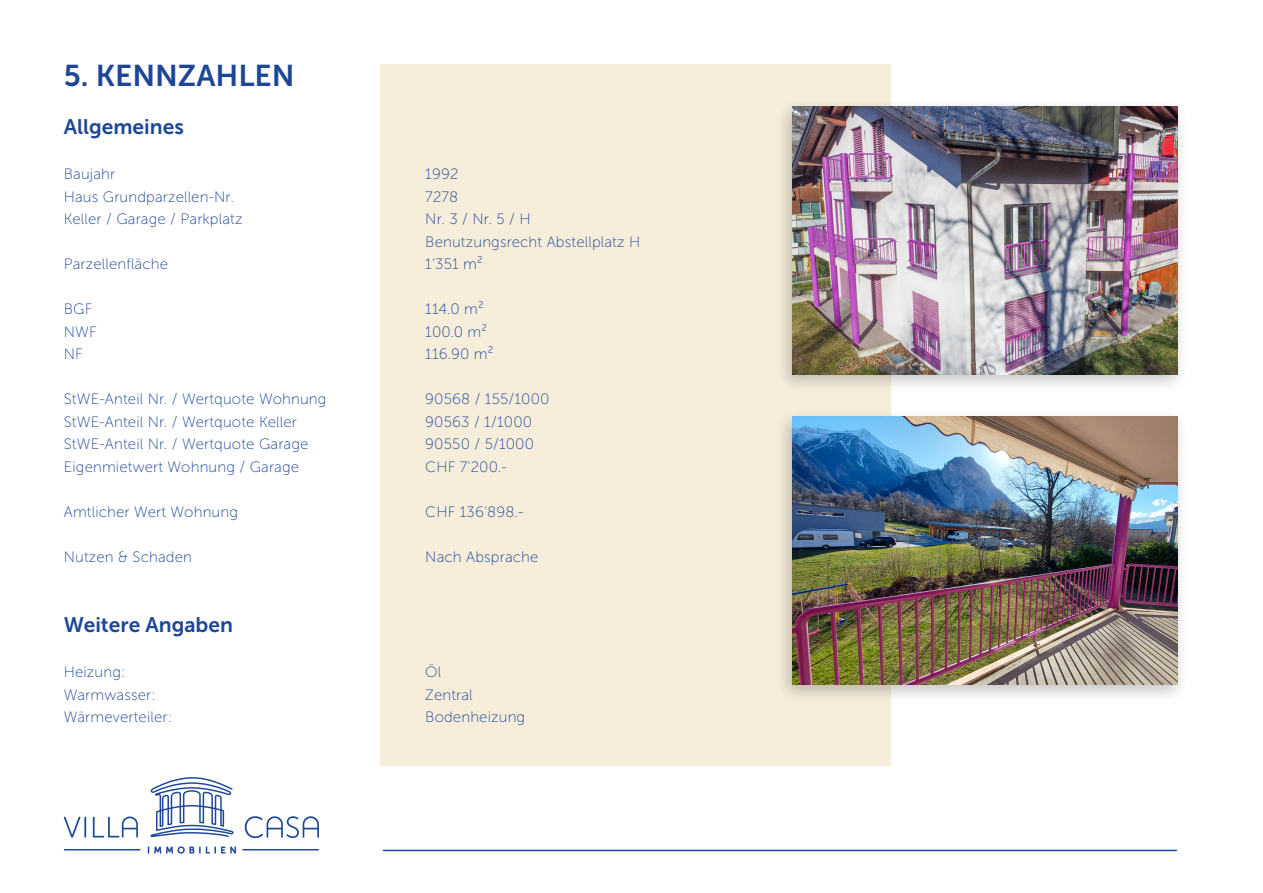
<style>
.page{position:relative;width:1263px;height:893px;background:#fff}
.page>*{position:absolute;margin:0;border:0;box-sizing:border-box;transform-origin:0 0}
.Hauptüberschriften{font:30px "Museo Sans 700";color:#1d4796}
.Zwischenüberschriften{font:21px "Museo Sans 700";color:#1d4796}
.Fliesstexte{font:15px "Museo Sans 100";letter-spacing:.01em;color:#1d4796}
</style>
<div class="page">
<svg style="left:64px;top:817px;width:16px;height:20px"></svg>
<hr style="left:84px;top:817px;width:2px;height:20px;background:#1d4796">
<svg style="left:148px;top:846px;width:88px;height:8px"></svg>
<svg style="left:150px;top:777px;width:84px;height:60px"></svg>
<hr style="left:64px;top:849px;width:76px;height:1px;background:#1d4796">
<hr style="left:242px;top:849px;width:77px;height:1px;background:#1d4796">
<svg style="left:93px;top:816px;width:45px;height:21px"></svg>
<svg style="left:245px;top:816px;width:74px;height:22px"></svg>
<hr style="left:383px;top:850px;width:793px;height:1px;background:#1d4796">
<div style="left:381px;top:64px;width:510px;height:701px;background:#f6eddb"></div>
<div style="left:775px;top:97px;width:414px;height:297px;background:#131413;opacity:.25"></div>
<img style="left:792px;top:106px;width:386px;height:268px">
<div style="left:775px;top:408px;width:414px;height:296px;background:#131413;opacity:.25"></div>
<img style="left:792px;top:417px;width:386px;height:268px">
<p class="Hauptüberschriften" style="left:64px;top:59px;width:232px">5. KENNZAHLEN</p>
<p class="Zwischenüberschriften" style="left:64px;top:115px;width:122px">Allgemeines</p>
<p class="Fliesstexte" style="left:64px;top:166px;width:53px">Baujahr</p>
<p class="Fliesstexte" style="left:425px;top:166px;width:35px">1992</p>
<p class="Fliesstexte" style="left:64px;top:189px;width:172px">Haus Grundparzellen-Nr.</p>
<p class="Fliesstexte" style="left:425px;top:189px;width:35px">7278</p>
<p class="Fliesstexte" style="left:64px;top:211px;width:180px">Keller / Garage / Parkplatz</p>
<p class="Fliesstexte" style="left:425px;top:211px;width:107px">Nr. 3 / Nr. 5 / H</p>
<p class="Fliesstexte" style="left:425px;top:234px;width:216px">Benutzungsrecht Abstellplatz H</p>
<p class="Fliesstexte" style="left:64px;top:256px;width:106px">Parzellenfläche</p>
<p class="Fliesstexte" style="left:425px;top:256px;width:59px">1‘351 m²</p>
<p class="Fliesstexte" style="left:64px;top:301px;width:30px">BGF</p>
<p class="Fliesstexte" style="left:425px;top:301px;width:60px">114.0 m²</p>
<p class="Fliesstexte" style="left:64px;top:324px;width:34px">NWF</p>
<p class="Fliesstexte" style="left:425px;top:324px;width:63px">100.0 m²</p>
<p class="Fliesstexte" style="left:64px;top:346px;width:21px">NF</p>
<p class="Fliesstexte" style="left:425px;top:346px;width:70px">116.90 m²</p>
<p class="Fliesstexte" style="left:64px;top:391px;width:264px">StWE-Anteil Nr. / Wertquote Wohnung</p>
<p class="Fliesstexte" style="left:425px;top:391px;width:126px">90568 / 155/1000</p>
<p class="Fliesstexte" style="left:64px;top:414px;width:235px">StWE-Anteil Nr. / Wertquote Keller</p>
<p class="Fliesstexte" style="left:425px;top:414px;width:108px">90563 / 1/1000</p>
<p class="Fliesstexte" style="left:64px;top:436px;width:246px">StWE-Anteil Nr. / Wertquote Garage</p>
<p class="Fliesstexte" style="left:425px;top:436px;width:110px">90550 / 5/1000</p>
<p class="Fliesstexte" style="left:64px;top:459px;width:237px">Eigenmietwert Wohnung / Garage</p>
<p class="Fliesstexte" style="left:425px;top:459px;width:83px">CHF 7‘200.-</p>
<p class="Fliesstexte" style="left:64px;top:504px;width:176px">Amtlicher Wert Wohnung</p>
<p class="Fliesstexte" style="left:425px;top:504px;width:100px">CHF 136‘898.-</p>
<p class="Fliesstexte" style="left:64px;top:549px;width:130px">Nutzen &amp; Schaden</p>
<p class="Fliesstexte" style="left:425px;top:549px;width:115px">Nach Absprache</p>
<p class="Zwischenüberschriften" style="left:64px;top:613px;width:171px">Weitere Angaben</p>
<p class="Fliesstexte" style="left:64px;top:664px;width:63px">Heizung:</p>
<p class="Fliesstexte" style="left:425px;top:664px;width:17px">Öl</p>
<p class="Fliesstexte" style="left:64px;top:687px;width:94px">Warmwasser:</p>
<p class="Fliesstexte" style="left:425px;top:687px;width:49px">Zentral</p>
<p class="Fliesstexte" style="left:64px;top:709px;width:110px">Wärmeverteiler:</p>
<p class="Fliesstexte" style="left:425px;top:709px;width:101px">Bodenheizung</p>
</div>
